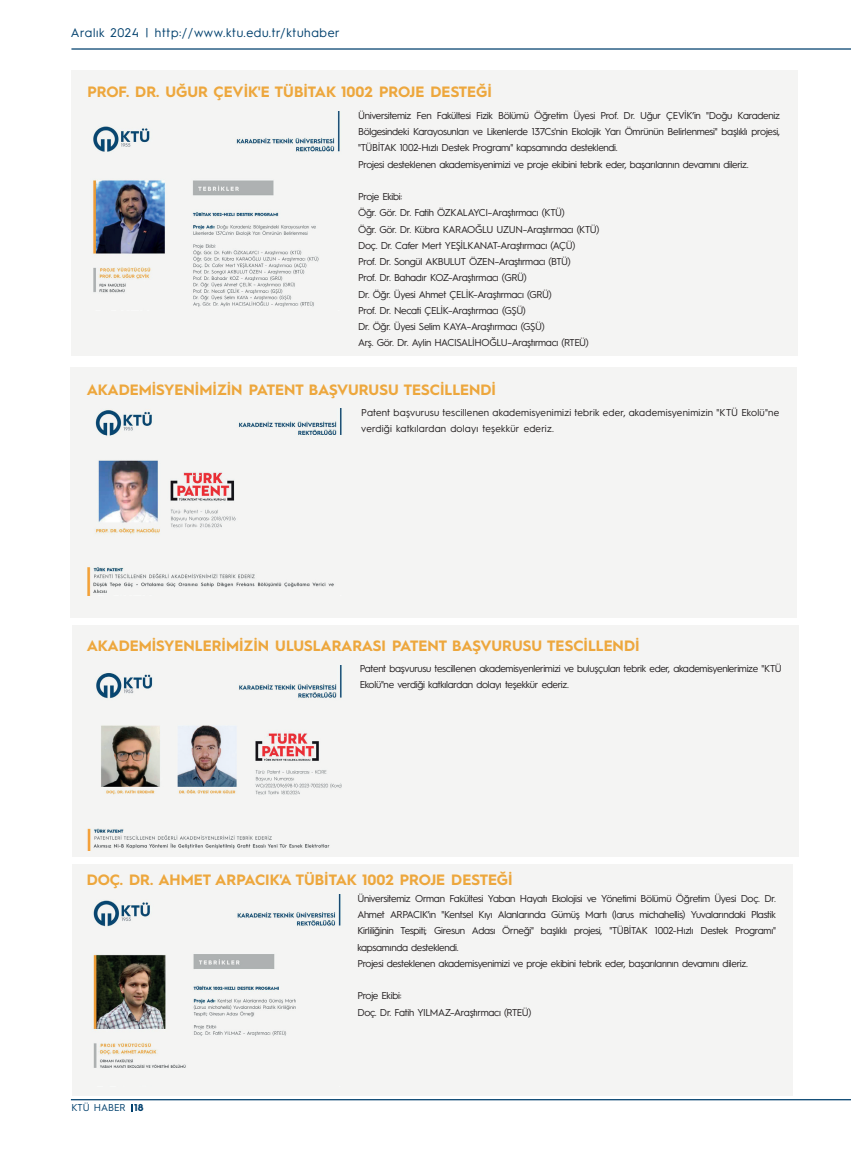
<style>
.page{position:relative;width:851px;height:1170px;background:#fff}
.page>*{position:absolute;margin:0;border:0;box-sizing:border-box;transform-origin:0 0}
.t1{font:700 15px "Hurme Geometric Sans 1";color:#eda73d}
.t2{font:12.5px "Hurme Geometric Sans 1";letter-spacing:.05em;color:#00406d}
.t3{font:10px/16.2px "Hurme Geometric Sans 1";letter-spacing:-.03em;color:#231f20}
.t4{font:10px/16.2px "Hurme Geometric Sans 1";letter-spacing:.02em;color:#231f20}
.t5{font:10px "Hurme Geometric Sans 1";color:#00406d}
.s1{font-weight:700}
</style>
<div class="page">
<hr style="left:71px;top:48px;width:779px;height:2px;background:#00406d">
<hr style="left:71px;top:1098px;width:779px;height:2px;background:#00406d">
<div style="left:71px;top:71px;width:726px;height:285px;background:#f4f4f3"></div>
<div style="left:70px;top:367px;width:727px;height:250px;background:#f4f4f3"></div>
<img style="left:93px;top:111px;width:247px;height:196px">
<img style="left:87px;top:408px;width:255px;height:187px">
<div style="left:72px;top:625px;width:726px;height:232px;background:#f4f4f3"></div>
<div style="left:72px;top:864px;width:720px;height:232px;background:#f4f4f3"></div>
<img style="left:93px;top:894px;width:248px;height:174px">
<img style="left:87px;top:665px;width:255px;height:185px">
<p class="t2" style="left:71px;top:24px;width:270px">Aralık 2024 | http://www.ktu.edu.tr/ktuhaber</p>
<h1 class="t1" style="left:87px;top:81px;width:406px">PROF. DR. UĞUR ÇEVİK'E TÜBİTAK 1002 PROJE DESTEĞİ</h1>
<p class="t3" style="left:358px;top:106px;width:423px">Üniversitemiz Fen Fakültesi Fizik Bölümü Öğretim Üyesi Prof. Dr. Uğur ÇEVİK’in "Doğu Karadeniz Bölgesindeki Karayosunları ve Likenlerde 137Cs'nin Ekolojik Yarı Ömrünün Belirlenmesi" başlıklı projesi, "TÜBİTAK 1002-Hızlı Destek Programı" kapsamında desteklendi.<br>Projesi desteklenen akademisyenimizi ve proje ekibini tebrik eder, başarılarının devamını dileriz.</p>
<p class="t3" style="left:358px;top:188px;width:243px">Proje Ekibi:<br>Öğr. Gör. Dr. Fatih ÖZKALAYCI–Araştırmacı (KTÜ)<br>Öğr. Gör. Dr. Kübra KARAOĞLU UZUN–Araştırmacı (KTÜ)<br>Doç. Dr. Cafer Mert YEŞİLKANAT-Araştırmacı (AÇÜ)<br>Prof. Dr. Songül AKBULUT ÖZEN–Araştırmacı (BTÜ)<br>Prof. Dr. Bahadır KOZ–Araştırmacı (GRÜ)<br>Dr. Öğr. Üyesi Ahmet ÇELİK–Araştırmacı (GRÜ)<br>Prof. Dr. Necati ÇELİK–Araştırmacı (GŞÜ)<br>Dr. Öğr. Üyesi Selim KAYA–Araştırmacı (GŞÜ)<br>Arş. Gör. Dr. Aylin HACISALİHOĞLU–Araştırmacı (RTEÜ)</p>
<h1 class="t1" style="left:87px;top:379px;width:411px">AKADEMİSYENİMİZİN PATENT BAŞVURUSU TESCİLLENDİ</h1>
<p class="t4" style="left:361px;top:403px;width:419px">Patent başvurusu tescillenen akademisyenimizi tebrik eder, akademisyenimizin "KTÜ Ekolü"ne verdiği katkılardan dolayı teşekkür ederiz.</p>
<h1 class="t1" style="left:87px;top:635px;width:554px">AKADEMİSYENLERİMİZİN ULUSLARARASI PATENT BAŞVURUSU TESCİLLENDİ</h1>
<p class="t3" style="left:360px;top:660px;width:423px">Patent başvurusu tescillenen akademisyenlerimizi ve buluşçuları tebrik eder, akademisyenlerimize "KTÜ<br>Ekolü"ne verdiği katkılardan dolayı teşekkür ederiz.</p>
<h1 class="t1" style="left:87px;top:869px;width:427px">DOÇ. DR. AHMET ARPACIK'A TÜBİTAK 1002 PROJE DESTEĞİ</h1>
<p class="t3" style="left:357px;top:889px;width:420px">Üniversitemiz Orman Fakültesi Yaban Hayatı Ekolojisi ve Yönetimi Bölümü Öğretim Üyesi Doç. Dr.<br>Ahmet ARPACIK’ın "Kentsel Kıyı Alanlarında Gümüş Martı (larus michahellis) Yuvalarındaki Plastik Kirliliğinin Tespiti; Giresun Adası Örneği" başlıklı projesi, "TÜBİTAK 1002-Hızlı Destek Programı" kapsamında desteklendi.<br>Projesi desteklenen akademisyenimizi ve proje ekibini tebrik eder, başarılarının devamını dileriz.</p>
<p class="t3" style="left:357px;top:987px;width:175px">Proje Ekibi:<br>Doç. Dr. Fatih YILMAZ–Araştırmacı (RTEÜ)</p>
<p class="t5" style="left:72px;top:1100px;width:73px">KTÜ HABER <span class="s1">18</span></p>
</div>
